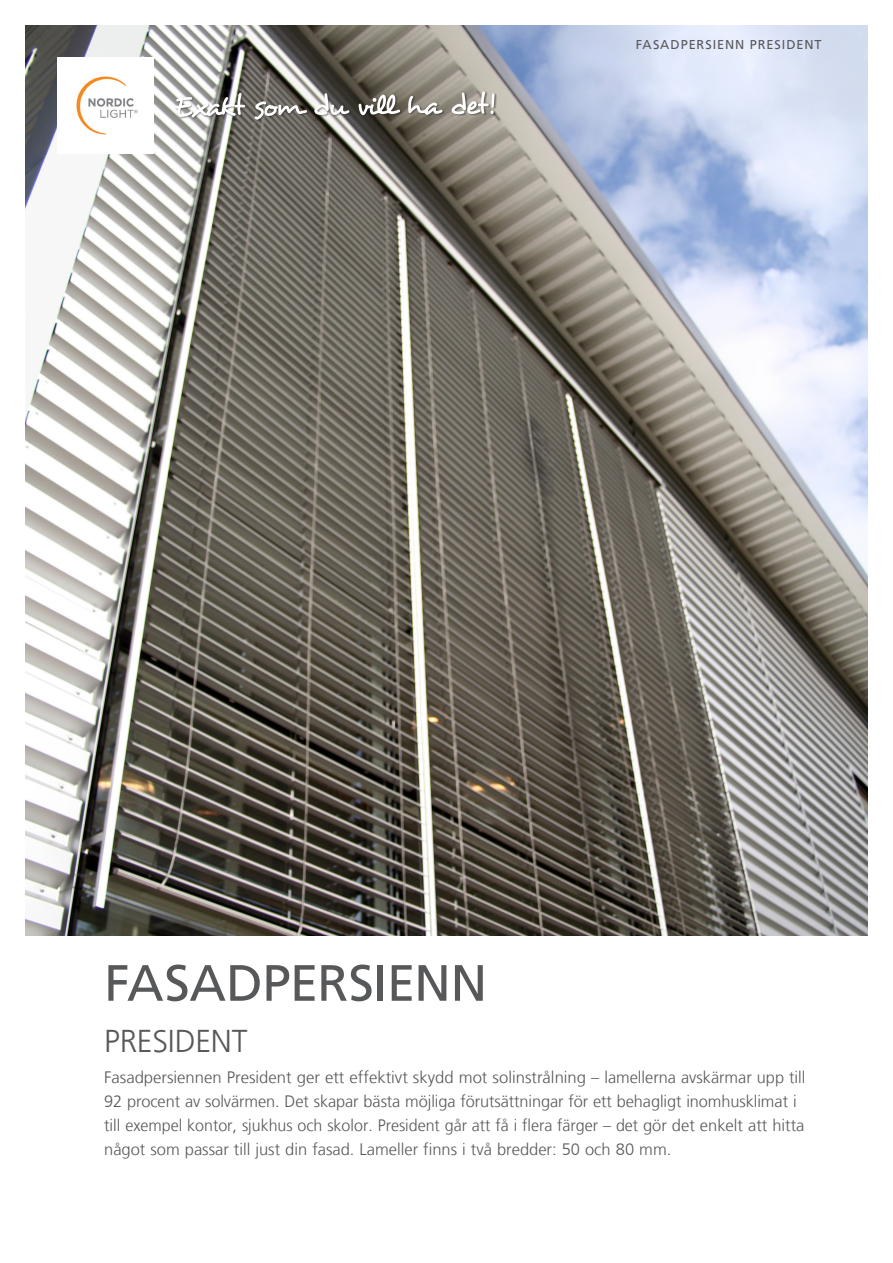
<style>
.page{position:relative;width:893px;height:1263px;background:#fff}
.page>*{position:absolute;margin:0;border:0;box-sizing:border-box;transform-origin:0 0}
.t1{font:51px "Frutiger LT";letter-spacing:-.01em;color:#57585a}
.t2{font:300 31.5px "Frutiger LT";letter-spacing:-.01em;color:#57585a}
.t3{font:300 16.5px/24px "Frutiger LT";color:#57585a}
.t4{font:12.75px "Frutiger LT";letter-spacing:.075em;color:#57585a}
</style>
<div class="page">
<img style="left:26px;top:26px;width:841px;height:909px">
<div style="left:175px;top:91px;width:322px;height:31px;background:#231f20;opacity:.5"></div>
<svg style="left:175px;top:91px;width:319px;height:29px"></svg>
<img style="left:57px;top:57px;width:96px;height:96px">
<p class="t4" style="left:636px;top:37px;width:187px">FASADPERSIENN PRESIDENT</p>
<p class="t1" style="left:104px;top:953px;width:385px">FASADPERSIENN</p>
<p class="t2" style="left:104px;top:1023px;width:145px">PRESIDENT</p>
<p class="t3" style="left:104px;top:1065px;width:703px">Fasadpersiennen President ger ett effektivt skydd mot solinstrålning – lamellerna avskärmar upp till 92 procent av solvärmen. Det skapar bästa möjliga förutsättningar för ett behagligt inomhusklimat i till exempel kontor, sjukhus och skolor. President går att få i flera färger – det gör det enkelt att hitta något som passar till just din fasad. Lameller finns i två bredder: 50 och 80 mm.</p>
</div>
